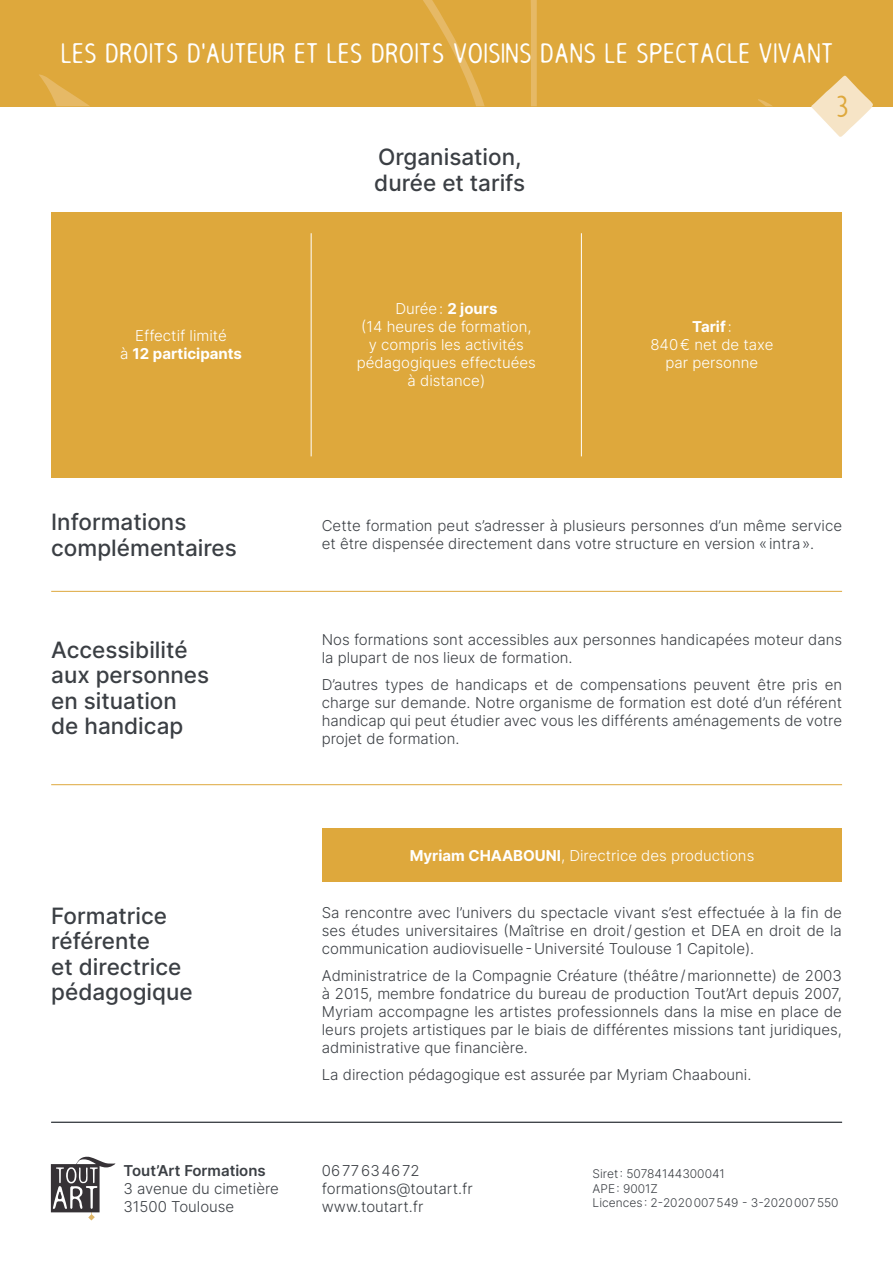
<style>
.page{position:relative;width:893px;height:1263px;background:#fff}
.page>*{position:absolute;margin:0;border:0;box-sizing:border-box;transform-origin:0 0}
.t1{font:36px "Sleep Talk";color:#dea83c}
.t2{font:33px "Sleep Talk";color:#fff}
.t3{font:500 22.5px/25.5px "Inter";color:#3b3f44}
.t4{font:300 15px/18px "Inter";color:#3b3f44}
.t5{font:300 15px/18px "Inter";color:#fff;text-align:center}
.t6{font:600 15px "Inter";color:#3b3f44}
.t7{font:300 12px/14.4px "Inter";color:#3b3f44}
.s1{font-weight:700}
</style>
<div class="page">
<div style="left:0;top:0;width:893px;height:106px;background:#dea83c"></div>
<svg style="left:39px;top:0;width:733px;height:106px"></svg>
<hr style="left:51px;top:591px;width:791px;height:1px;background:#dea83c">
<hr style="left:51px;top:784px;width:791px;height:1px;background:#dea83c">
<svg style="left:811px;top:75px;width:62px;height:62px"></svg>
<svg style="left:51px;top:1156px;width:64px;height:64px"></svg>
<hr style="left:51px;top:1122px;width:791px;height:1px;background:#3b3f44">
<div style="left:51px;top:212px;width:260px;height:266px;background:#dea83c"></div>
<div style="left:311px;top:212px;width:271px;height:266px;background:#dea83c"></div>
<div style="left:582px;top:212px;width:260px;height:266px;background:#dea83c"></div>
<hr style="left:311px;top:233px;width:1px;height:223px;background:#fff">
<hr style="left:581px;top:233px;width:1px;height:223px;background:#fff">
<div style="left:322px;top:829px;width:520px;height:53px;background:#dea83c"></div>
<h2 class="t2" style="left:60px;top:43px;width:774px">LES DROITS D'AUTEUR ET LES DROITS VOISINS DANS LE SPECTACLE VIVANT</h2>
<p class="t5" style="left:120px;top:326px;width:124px">Effectif limité<br>à <span class="s1">12 participants</span></p>
<h3 class="t3" style="left:374px;top:144px;width:152px">Organisation, durée et tarifs</h3>
<p class="t5" style="left:357px;top:299px;width:180px">Durée: <span class="s1">2 jours<br></span>(14 heures de formation, y compris les activités pédagogiques effectuées à distance)</p>
<h1 class="t1" style="left:835px;top:95px;width:14px">3</h1>
<p class="t5" style="left:650px;top:317px;width:125px"><span class="s1">Tarif</span>:<br>840 € net de taxe par personne</p>
<h3 class="t3" style="left:51px;top:509px;width:187px">Informations complémentaires</h3>
<h3 class="t3" style="left:51px;top:636px;width:159px">Accessibilité aux personnes en situation de handicap</h3>
<h3 class="t3" style="left:51px;top:902px;width:143px">Formatrice référente<br>et directrice pédagogique</h3>
<p class="t6" style="left:123px;top:1159px;width:144px">Tout’Art Formations</p>
<p class="t4" style="left:123px;top:1179px;width:157px">3 avenue du cimetière<br>31500 Toulouse</p>
<p class="t4" style="left:322px;top:516px;width:522px">Cette formation peut s’adresser à plusieurs personnes d’un même service et être dispensée directement dans votre structure en version «intra».</p>
<p class="t4" style="left:322px;top:630px;width:522px">Nos formations sont accessibles aux personnes handicapées moteur dans la plupart de nos lieux de formation.</p>
<p class="t4" style="left:322px;top:675px;width:522px;text-align:justify">D’autres types de handicaps et de compensations peuvent être pris en charge sur demande. Notre organisme de formation est doté d’un référent handicap qui peut étudier avec vous les différents aménagements de votre projet de formation.</p>
<p class="t5" style="left:410px;top:846px;width:346px"><span class="s1">Myriam CHAABOUNI</span>, Directrice des productions</p>
<p class="t4" style="left:322px;top:904px;width:522px;text-align:justify">Sa rencontre avec l’univers du spectacle vivant s’est effectuée à la fin de ses études universitaires (Maîtrise en droit / gestion et DEA en droit de la communication audiovisuelle - Université Toulouse 1 Capitole).</p>
<p class="t4" style="left:322px;top:966px;width:522px;text-align:justify">Administratrice de la Compagnie Créature (théâtre/marionnette) de 2003 à 2015, membre fondatrice du bureau de production Tout’Art depuis 2007, Myriam accompagne les artistes professionnels dans la mise en place de leurs projets artistiques par le biais de différentes missions tant juridiques, administrative que financière.</p>
<p class="t4" style="left:322px;top:1065px;width:431px">La direction pédagogique est assurée par Myriam Chaabouni.</p>
<p class="t4" style="left:322px;top:1161px;width:152px">0677634672 formations@toutart.fr www.toutart.fr</p>
<p class="t7" style="left:593px;top:1166px;width:248px">Siret : 50784144300041<br>APE : 9001Z<br>Licences : 2-2020 007 549 - 3-2020 007 550</p>
</div>
